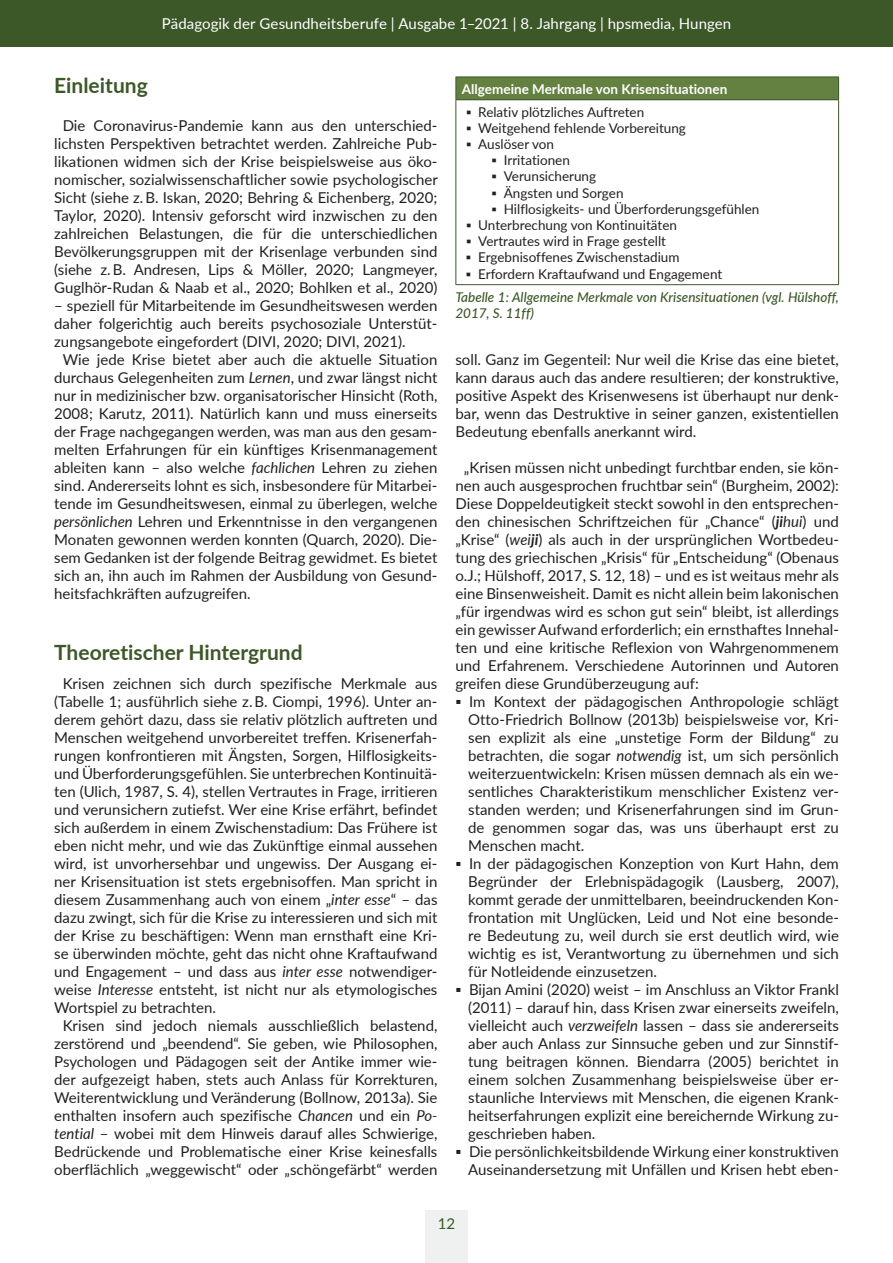
<style>
.page{position:relative;width:893px;height:1263px;background:#fff}
.page>*{position:absolute;margin:0;border:0;box-sizing:border-box;transform-origin:0 0}
.t1{font:700 21px "Lato";color:#3d5828}
.t2{font:15px/18px "Lato";color:#231f20;text-align:justify}
.t3{font:15px "Lato";letter-spacing:.005em;color:#fff}
.t4{font:15px "Lato";color:#3d5828}
.t5{font:13.5px "Lato";color:#231f20}
.t6{font:italic 500 13.5px/16.2px "Lato";color:#3d5828}
.t7{font:700 13.5px "Lato";color:#fff}
.s1{font-style:italic}
.s2{font-weight:700;font-style:italic}
</style>
<div class="page">
<div style="left:0;top:0;width:893px;height:47px;background:#3d5828"></div>
<div style="left:425px;top:1211px;width:43px;height:52px;background:#eff0f0"></div>
<div style="left:456px;top:77px;width:383px;height:23px;background:#648141"></div>
<hr style="left:455px;top:77px;width:384px;height:1px;background:#3d5828">
<svg style="left:455px;top:77px;width:1px;height:22px"></svg>
<svg style="left:838px;top:78px;width:1px;height:21px"></svg>
<hr style="left:455px;top:99px;width:384px;height:1px;background:#3d5828">
<hr style="left:455px;top:100px;width:1px;height:184px;background:#3d5828">
<hr style="left:838px;top:100px;width:1px;height:184px;background:#3d5828">
<hr style="left:455px;top:284px;width:384px;height:1px;background:#3d5828">
<p class="t3" style="left:162px;top:13px;width:571px">Pädagogik der Gesundheitsberufe | Ausgabe 1–2021 | 8. Jahrgang | hpsmedia, Hungen</p>
<h1 class="t1" style="left:54px;top:70px;width:95px">Einleitung</h1>
<p class="t2" style="left:54px;top:115px;width:385px;text-align:center">Die Coronavirus-Pandemie kann aus den unterschied&shy;lichsten Perspektiven betrachtet werden. Zahlreiche Pub&shy;likationen widmen sich der Krise beispielsweise aus öko&shy;nomischer, sozialwissenschaftlicher sowie psychologischer Sicht (siehe z. B. Iskan, 2020; Behring &amp; Eichenberg, 2020; Taylor, 2020). Intensiv geforscht wird inzwischen zu den zahlreichen Belastungen, die für die unterschiedlichen Bevölkerungsgruppen mit der Krisenlage verbunden sind (siehe z. B. Andresen, Lips &amp; Möller, 2020; Langmeyer, Guglhör-Rudan &amp; Naab et al., 2020; Bohlken et al., 2020)</p>
<p class="t2" style="left:54px;top:295px;width:385px">– speziell für Mitarbeitende im Gesundheitswesen werden</p>
<p class="t2" style="left:54px;top:313px;width:385px">daher folgerichtig auch bereits psychosoziale Unterstüt-</p>
<p class="t2" style="left:54px;top:331px;width:353px">zungsangebote eingefordert (DIVI, 2020; DIVI, 2021).</p>
<p class="t2" style="left:63px;top:349px;width:376px">Wie jede Krise bietet aber auch die aktuelle Situation</p>
<p class="t2" style="left:54px;top:367px;width:385px">durchaus Gelegenheiten zum <span class="s1">Lernen</span>, und zwar längst nicht</p>
<p class="t2" style="left:54px;top:385px;width:385px">nur in medizinischer bzw. organisatorischer Hinsicht (Roth,</p>
<p class="t2" style="left:54px;top:403px;width:385px">2008; Karutz, 2011). Natürlich kann und muss einerseits</p>
<p class="t2" style="left:54px;top:421px;width:385px">der Frage nachgegangen werden, was man aus den gesam-</p>
<p class="t2" style="left:54px;top:439px;width:385px">melten Erfahrungen für ein künftiges Krisenmanagement</p>
<p class="t2" style="left:54px;top:457px;width:385px">ableiten kann – also welche <span class="s1">fachlichen</span> Lehren zu ziehen</p>
<p class="t2" style="left:54px;top:475px;width:385px">sind. Andererseits lohnt es sich, insbesondere für Mitarbei-</p>
<p class="t2" style="left:54px;top:493px;width:385px">tende im Gesundheitswesen, einmal zu überlegen, welche</p>
<p class="t2" style="left:54px;top:511px;width:385px"><span class="s1">persönlichen</span> Lehren und Erkenntnisse in den vergangenen</p>
<p class="t2" style="left:54px;top:529px;width:385px">Monaten gewonnen werden konnten (Quarch, 2020). Die-</p>
<p class="t2" style="left:54px;top:547px;width:385px">sem Gedanken ist der folgende Beitrag gewidmet. Es bietet</p>
<p class="t2" style="left:54px;top:565px;width:385px">sich an, ihn auch im Rahmen der Ausbildung von Gesund-</p>
<p class="t2" style="left:54px;top:583px;width:198px">heitsfachkräften aufzugreifen.</p>
<h1 class="t1" style="left:54px;top:637px;width:250px">Theoretischer Hintergrund</h1>
<p class="t2" style="left:63px;top:673px;width:376px">Krisen zeichnen sich durch spezifische Merkmale aus</p>
<p class="t2" style="left:54px;top:691px;width:385px">(Tabelle 1; ausführlich siehe z. B. Ciompi, 1996). Unter an-</p>
<p class="t2" style="left:54px;top:709px;width:385px">derem gehört dazu, dass sie relativ plötzlich auftreten und</p>
<p class="t2" style="left:54px;top:727px;width:385px">Menschen weitgehend unvorbereitet treffen. Krisenerfah-</p>
<p class="t2" style="left:54px;top:745px;width:385px">rungen konfrontieren mit Ängsten, Sorgen, Hilflosigkeits-</p>
<p class="t2" style="left:54px;top:763px;width:385px">und Überforderungsgefühlen. Sie unterbrechen Kontinuitä-</p>
<p class="t2" style="left:54px;top:781px;width:385px">ten (Ulich, 1987, S. 4), stellen Vertrautes in Frage, irritieren</p>
<p class="t2" style="left:54px;top:799px;width:385px">und verunsichern zutiefst. Wer eine Krise erfährt, befindet</p>
<p class="t2" style="left:54px;top:817px;width:385px">sich außerdem in einem Zwischenstadium: Das Frühere ist</p>
<p class="t2" style="left:54px;top:835px;width:385px">eben nicht mehr, und wie das Zukünftige einmal aussehen</p>
<p class="t2" style="left:54px;top:853px;width:385px">wird, ist unvorhersehbar und ungewiss. Der Ausgang ei-</p>
<p class="t2" style="left:54px;top:871px;width:385px">ner Krisensituation ist stets ergebnisoffen. Man spricht in</p>
<p class="t2" style="left:54px;top:889px;width:385px">diesem Zusammenhang auch von einem „<span class="s1">inter esse</span>“ – das</p>
<p class="t2" style="left:54px;top:907px;width:385px">dazu zwingt, sich für die Krise zu interessieren und sich mit</p>
<p class="t2" style="left:54px;top:925px;width:385px">der Krise zu beschäftigen: Wenn man ernsthaft eine Kri-</p>
<p class="t2" style="left:54px;top:943px;width:385px">se überwinden möchte, geht das nicht ohne Kraftaufwand</p>
<p class="t2" style="left:54px;top:961px;width:385px">und Engagement – und dass aus <span class="s1">inter esse</span> notwendiger-</p>
<p class="t2" style="left:54px;top:979px;width:385px">weise <span class="s1">Interesse</span> entsteht, ist nicht nur als etymologisches</p>
<p class="t2" style="left:54px;top:997px;width:163px">Wortspiel zu betrachten.</p>
<p class="t2" style="left:63px;top:1015px;width:376px">Krisen sind jedoch niemals ausschließlich belastend,</p>
<p class="t2" style="left:54px;top:1033px;width:385px">zerstörend und „beendend“. Sie geben, wie Philosophen,</p>
<p class="t2" style="left:54px;top:1051px;width:385px">Psychologen und Pädagogen seit der Antike immer wie-</p>
<p class="t2" style="left:54px;top:1069px;width:385px">der aufgezeigt haben, stets auch Anlass für Korrekturen,</p>
<p class="t2" style="left:54px;top:1087px;width:385px">Weiterentwicklung und Veränderung (Bollnow, 2013a). Sie</p>
<p class="t2" style="left:54px;top:1105px;width:385px">enthalten insofern auch spezifische <span class="s1">Chancen</span> und ein <span class="s1">Po-</span></p>
<p class="t2" style="left:54px;top:1123px;width:385px"><span class="s1">tential</span> – wobei mit dem Hinweis darauf alles Schwierige,</p>
<p class="t2" style="left:54px;top:1141px;width:385px">Bedrückende und Problematische einer Krise keinesfalls</p>
<p class="t2" style="left:54px;top:1159px;width:385px">oberflächlich „weggewischt“ oder „schöngefärbt“ werden</p>
<p class="t7" style="left:462px;top:79px;width:267px">Allgemeine Merkmale von Krisensituationen</p>
<p class="t5" style="left:466px;top:102px;width:180px">▪ Relativ plötzliches Auftreten</p>
<p class="t5" style="left:466px;top:118px;width:221px">▪ Weitgehend fehlende Vorbereitung</p>
<p class="t5" style="left:466px;top:134px;width:90px">▪ Auslöser von</p>
<p class="t5" style="left:492px;top:151px;width:80px">▪ Irritationen</p>
<p class="t5" style="left:492px;top:167px;width:106px">▪ Verunsicherung</p>
<p class="t5" style="left:492px;top:183px;width:133px">▪ Ängsten und Sorgen</p>
<p class="t5" style="left:492px;top:199px;width:269px">▪ Hilflosigkeits- und Überforderungsgefühlen</p>
<p class="t5" style="left:466px;top:215px;width:212px">▪ Unterbrechung von Kontinuitäten</p>
<p class="t5" style="left:466px;top:232px;width:202px">▪ Vertrautes wird in Frage gestellt</p>
<p class="t5" style="left:466px;top:248px;width:215px">▪ Ergebnisoffenes Zwischenstadium</p>
<p class="t5" style="left:466px;top:264px;width:258px">▪ Erfordern Kraftaufwand und Engagement</p>
<p class="t6" style="left:455px;top:288px;width:385px">Tabelle 1: Allgemeine Merkmale von Krisensituationen (vgl. Hülshoff,<br>2017, S. 11ff)</p>
<p class="t2" style="left:455px;top:349px;width:385px">soll. Ganz im Gegenteil: Nur weil die Krise das eine bietet, kann daraus auch das andere resultieren; der konstruktive, positive Aspekt des Krisenwesens ist überhaupt nur denk&shy;bar, wenn das Destruktive in seiner ganzen, existentiellen Bedeutung ebenfalls anerkannt wird.</p>
<p class="t2" style="left:455px;top:457px;width:385px;text-indent:9px">„Krisen müssen nicht unbedingt furchtbar enden, sie kön&shy;nen auch ausgesprochen fruchtbar sein“ (Burgheim, 2002):<br>Diese Doppeldeutigkeit steckt sowohl in den entsprechen&shy;den chinesischen Schriftzeichen für „Chance“ (<span class="s2">ji</span><span class="s1">hui</span>) und „Krise“ (<span class="s1">wei</span><span class="s2">ji</span>) als auch in der ursprünglichen Wortbedeu&shy;tung des griechischen „Krisis“ für „Entscheidung“ (Obenaus o.J.; Hülshoff, 2017, S. 12, 18) – und es ist weitaus mehr als eine Binsenweisheit. Damit es nicht allein beim lakonischen „für irgendwas wird es schon gut sein“ bleibt, ist allerdings ein gewisser Aufwand erforderlich; ein ernsthaftes Innehal&shy;ten und eine kritische Reflexion von Wahrgenommenem und Erfahrenem. Verschiedene Autorinnen und Autoren greifen diese Grundüberzeugung auf:</p>
<p class="t2" style="left:468px;top:691px;width:372px;text-indent:-13px">▪ Im Kontext der pädagogischen Anthropologie schlägt Otto-Friedrich Bollnow (2013b) beispielsweise vor, Kri&shy;sen explizit als eine „unstetige Form der Bildung“ zu betrachten, die sogar <span class="s1">notwendig</span> ist, um sich persönlich weiterzuentwickeln: Krisen müssen demnach als ein we&shy;sentliches Charakteristikum menschlicher Existenz ver&shy;standen werden; und Krisenerfahrungen sind im Grun&shy;de genommen sogar das, was uns überhaupt erst zu Menschen macht.</p>
<p class="t2" style="left:468px;top:853px;width:372px;text-indent:-13px">▪ In der pädagogischen Konzeption von Kurt Hahn, dem Begründer der Erlebnispädagogik (Lausberg, 2007), kommt gerade der unmittelbaren, beeindruckenden Kon&shy;frontation mit Unglücken, Leid und Not eine besonde&shy;re Bedeutung zu, weil durch sie erst deutlich wird, wie wichtig es ist, Verantwortung zu übernehmen und sich für Notleidende einzusetzen.</p>
<p class="t2" style="left:468px;top:979px;width:372px;text-indent:-13px">▪ Bijan Amini (2020) weist – im Anschluss an Viktor Frankl (2011) – darauf hin, dass Krisen zwar einerseits zweifeln, vielleicht auch <span class="s1">verzweifeln</span> lassen – dass sie andererseits aber auch Anlass zur Sinnsuche geben und zur Sinnstif&shy;tung beitragen können. Biendarra (2005) berichtet in einem solchen Zusammenhang beispielsweise über er&shy;staunliche Interviews mit Menschen, die eigenen Krank&shy;heitserfahrungen explizit eine bereichernde Wirkung zu&shy;geschrieben haben.</p>
<p class="t2" style="left:455px;top:1141px;width:385px;text-align:right">▪ Die persönlichkeitsbildende Wirkung einer konstruktiven<br>Auseinandersetzung mit Unfällen und Krisen hebt eben-</p>
<p class="t4" style="left:438px;top:1213px;width:19px">12</p>
</div>
